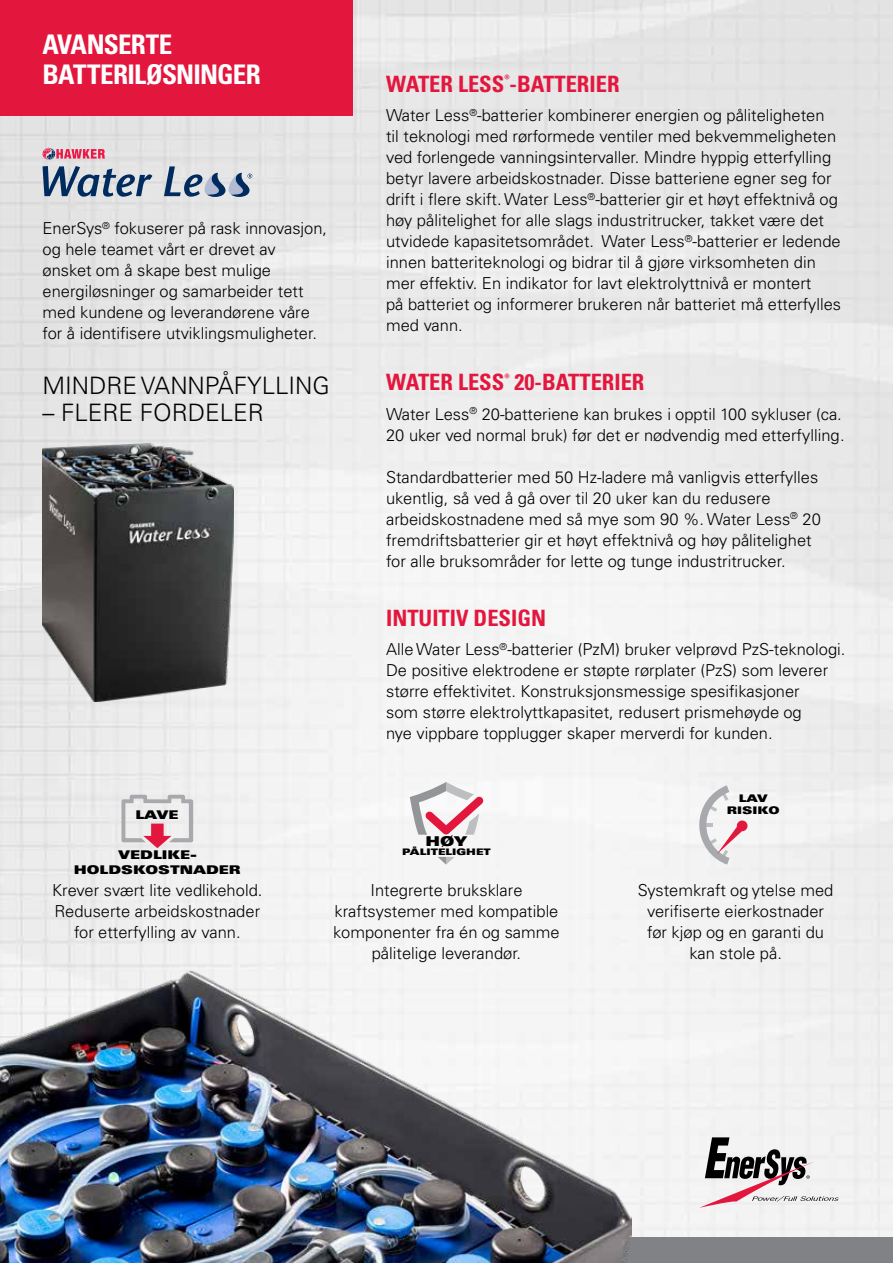
<style>
.page{position:relative;width:893px;height:1263px;background:#fff}
.page>*{position:absolute;margin:0;border:0;box-sizing:border-box;transform-origin:0 0}
.t1{font:700 condensed 27px/30px "Univers LT Pro";letter-spacing:-.03em;color:#fff}
.t2{font:300 24px "Univers LT Pro 45";color:#000}
.t3{font:700 condensed 22.5px "Univers LT Pro";color:#e3173e}
.t4{font:300 16.5px/21px "Univers LT Pro 45";color:#000}
.t5{font:13.5px "Univers LT Pro X Black Ext";color:#000}
.t6{font:12px/14.4px "Univers LT Pro X Black Ext";letter-spacing:-.005em;color:#000;text-align:center}
.t7{font:10.5px/12.6px "Univers LT Pro X Black Ext";color:#000;text-align:center}
.t8{font:9px "Univers LT Pro X Black Ext";color:#000}
</style>
<div class="page">
<img style="left:0;top:0;width:893px;height:1238px">
<div style="left:0;top:0;width:353px;height:116px;background:#e3173e"></div>
<div style="left:0;top:1238px;width:893px;height:25px;background:#808285"></div>
<img style="left:0;top:972px;width:632px;height:291px">
<svg style="left:121px;top:795px;width:72px;height:53px"></svg>
<svg style="left:410px;top:782px;width:74px;height:53px"></svg>
<svg style="left:438px;top:857px;width:17px;height:8px"></svg>
<svg style="left:699px;top:785px;width:48px;height:80px"></svg>
<svg style="left:699px;top:1137px;width:140px;height:71px"></svg>
<svg style="left:43px;top:166px;width:109px;height:31px;background:#8a9baf"></svg>
<svg style="left:43px;top:147px;width:62px;height:13px"></svg>
<svg style="left:164px;top:166px;width:88px;height:31px;background:#9eabbd"></svg>
<img style="left:43px;top:443px;width:190px;height:259px">
<h1 class="t1" style="left:43px;top:29px;width:220px">AVANSERTE<br>BATTERILØSNINGER</h1>
<p class="t4" style="left:43px;top:218px;width:286px">EnerSys<sup>®</sup> fokuserer på rask innovasjon, og hele teamet vårt er drevet av ønsket om å skape best mulige energiløsninger og samarbeider tett med kundene og leverandørene våre for å identifisere utviklingsmuligheter.</p>
<h2 class="t2" style="left:43px;top:370px;width:289px">MINDRE VANNPÅFYLLING</h2>
<h2 class="t2" style="left:43px;top:397px;width:223px">– FLERE FORDELER</h2>
<p class="t6" style="left:135px;top:808px;width:45px">LAVE</p>
<p class="t6" style="left:74px;top:848px;width:168px">VEDLIKE-<br>HOLDSKOSTNADER</p>
<h3 class="t3" style="left:386px;top:70px;width:235px">WATER LESS<sup>®</sup>-BATTERIER</h3>
<p class="t4" style="left:386px;top:105px;width:457px">Water Less<sup>®</sup>-batterier kombinerer energien og påliteligheten til teknologi med rørformede ventiler med bekvemmeligheten ved forlengede vanningsintervaller. Mindre hyppig etterfylling betyr lavere arbeidskostnader. Disse batteriene egner seg for drift i flere skift. Water Less<sup>®</sup>-batterier gir et høyt effektnivå og høy pålitelighet for alle slags industritrucker, takket være det utvidede kapasitetsområdet. Water Less<sup>®</sup>-batterier er ledende innen batteriteknologi og bidrar til å gjøre virksomheten din mer effektiv. En indikator for lavt elektrolyttnivå er montert<br>på batteriet og informerer brukeren når batteriet må etterfylles med vann.</p>
<h3 class="t3" style="left:386px;top:369px;width:260px">WATER LESS<sup>®</sup> 20-BATTERIER</h3>
<p class="t4" style="left:386px;top:404px;width:460px">Water Less<sup>®</sup> 20-batteriene kan brukes i opptil 100 sykluser (ca.<br>20 uker ved normal bruk) før det er nødvendig med etterfylling.</p>
<p class="t4" style="left:386px;top:467px;width:436px">Standardbatterier med 50 Hz-ladere må vanligvis etterfylles ukentlig, så ved å gå over til 20 uker kan du redusere arbeidskostnadene med så mye som 90 %. Water Less<sup>®</sup> 20 fremdriftsbatterier gir et høyt effektnivå og høy pålitelighet for alle bruksområder for lette og tunge industritrucker.</p>
<h3 class="t3" style="left:386px;top:604px;width:162px">INTUITIV DESIGN</h3>
<p class="t4" style="left:386px;top:639px;width:461px">Alle Water Less<sup>®</sup>-batterier (PzM) bruker velprøvd PzS-teknologi.<br>De positive elektrodene er støpte rørplater (PzS) som leverer større effektivitet. Konstruksjonsmessige spesifikasjoner<br>som større elektrolyttkapasitet, redusert prismehøyde og<br>nye vippbare topplugger skaper merverdi for kunden.</p>
<p class="t5" style="left:425px;top:833px;width:44px">HØY</p>
<p class="t8" style="left:402px;top:846px;width:90px">PÅLITELIGHET</p>
<p class="t7" style="left:727px;top:791px;width:54px">LAV<br>RISIKO</p>
<p class="t4" style="left:52px;top:879px;width:212px;text-align:center">Krever svært lite vedlikehold.<br>Reduserte arbeidskostnader for etterfylling av vann.</p>
<p class="t4" style="left:333px;top:879px;width:228px;text-align:center">Integrerte bruksklare kraftsystemer med kompatible komponenter fra én og samme pålitelige leverandør.</p>
<p class="t4" style="left:638px;top:879px;width:197px;text-align:center">Systemkraft og ytelse med verifiserte eierkostnader før kjøp og en garanti du kan stole på.</p>
</div>
